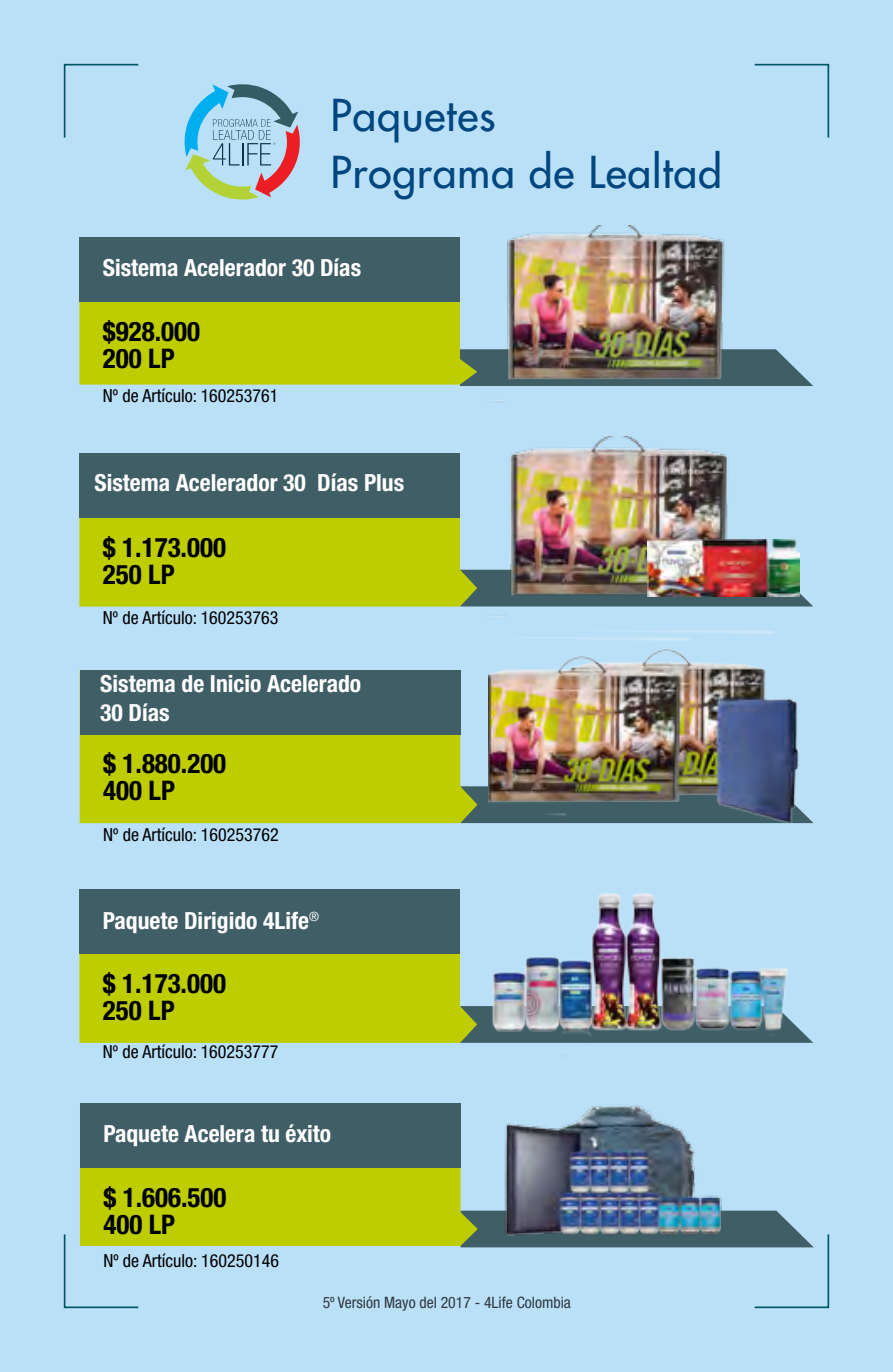
<style>
.page{position:relative;width:893px;height:1372px;background:#fff}
.page>*{position:absolute;margin:0;border:0;box-sizing:border-box;transform-origin:0 0}
.t1{font:500 42.75px/56.2px "Futura Std";letter-spacing:.02em;color:#00467f}
.t2{font:700 condensed 27px/27px "Helvetica Neue LT Std";color:#000}
.t3{font:700 condensed 23.62px/28.3px "Helvetica Neue LT Std";color:#fff}
.t4{font:condensed 18px "Helvetica Neue LT Std";color:#000}
.t5{font:condensed 15.75px "Helvetica Neue LT Std";color:#000}
</style>
<div class="page">
<div style="left:0;top:0;width:893px;height:1371px;background:#b9e0f7"></div>
<svg style="left:477px;top:786px;width:336px;height:37px"></svg>
<div style="left:79px;top:278px;width:329px;height:108px;background:#becd00"></div>
<div style="left:79px;top:453px;width:347px;height:153px;background:#becd00"></div>
<div style="left:80px;top:734px;width:397px;height:89px;background:#becd00"></div>
<div style="left:79px;top:889px;width:368px;height:153px;background:#becd00"></div>
<svg style="left:80px;top:1105px;width:398px;height:140px;background:#bbcc10"></svg>
<div style="left:80px;top:237px;width:380px;height:65px;background:#405e66"></div>
<div style="left:80px;top:453px;width:380px;height:65px;background:#405e66"></div>
<div style="left:80px;top:670px;width:380px;height:64px;background:#405e66"></div>
<div style="left:80px;top:889px;width:380px;height:65px;background:#405e66"></div>
<div style="left:80px;top:1103px;width:380px;height:64px;background:#405e66"></div>
<svg style="left:63px;top:63px;width:77px;height:76px;background:#b1daf0"></svg>
<svg style="left:753px;top:63px;width:77px;height:76px;background:#b1daf0"></svg>
<svg style="left:460px;top:1210px;width:370px;height:98px;background:#a5cadc"></svg>
<svg style="left:63px;top:1232px;width:77px;height:76px;background:#b2d7cd"></svg>
<svg style="left:184px;top:83px;width:117px;height:116px;background:#a0bec8"></svg>
<img style="left:408px;top:226px;width:421px;height:316px">
<img style="left:426px;top:436px;width:418px;height:322px">
<img style="left:648px;top:539px;width:152px;height:57px">
<img style="left:488px;top:630px;width:317px;height:223px">
<img style="left:500px;top:1093px;width:230px;height:151px">
<img style="left:447px;top:854px;width:366px;height:211px">
<h1 class="t1" style="left:331px;top:88px;width:393px">Paquetes<br>Programa de Lealtad</h1>
<p class="t3" style="left:103px;top:253px;width:260px">Sistema Acelerador 30 Días</p>
<p class="t2" style="left:103px;top:317px;width:99px">$928.000<br>200 LP</p>
<p class="t4" style="left:103px;top:385px;width:177px">Nº de Artículo: 160253761</p>
<p class="t3" style="left:94px;top:468px;width:311px">Sistema Acelerador 30 Días Plus</p>
<p class="t2" style="left:103px;top:533px;width:125px">$ 1.173.000<br>250 LP</p>
<p class="t4" style="left:103px;top:607px;width:177px">Nº de Artículo: 160253763</p>
<p class="t3" style="left:100px;top:669px;width:262px">Sistema de Inicio Acelerado<br>30 Días</p>
<p class="t2" style="left:103px;top:750px;width:125px">$ 1.880.200<br>400 LP</p>
<p class="t4" style="left:103px;top:824px;width:177px">Nº de Artículo: 160253762</p>
<p class="t3" style="left:103px;top:905px;width:218px">Paquete Dirigido 4Life<sup>®</sup></p>
<p class="t2" style="left:103px;top:969px;width:125px">$ 1.173.000<br>250 LP</p>
<p class="t4" style="left:103px;top:1041px;width:177px">Nº de Artículo: 160253777</p>
<p class="t3" style="left:103px;top:1119px;width:229px">Paquete Acelera tu éxito</p>
<p class="t2" style="left:103px;top:1183px;width:125px">$ 1.606.500<br>400 LP</p>
<p class="t4" style="left:103px;top:1250px;width:177px">Nº de Artículo: 160250146</p>
<p class="t5" style="left:323px;top:1293px;width:250px">5º Versión Mayo del 2017 - 4Life Colombia</p>
</div>
